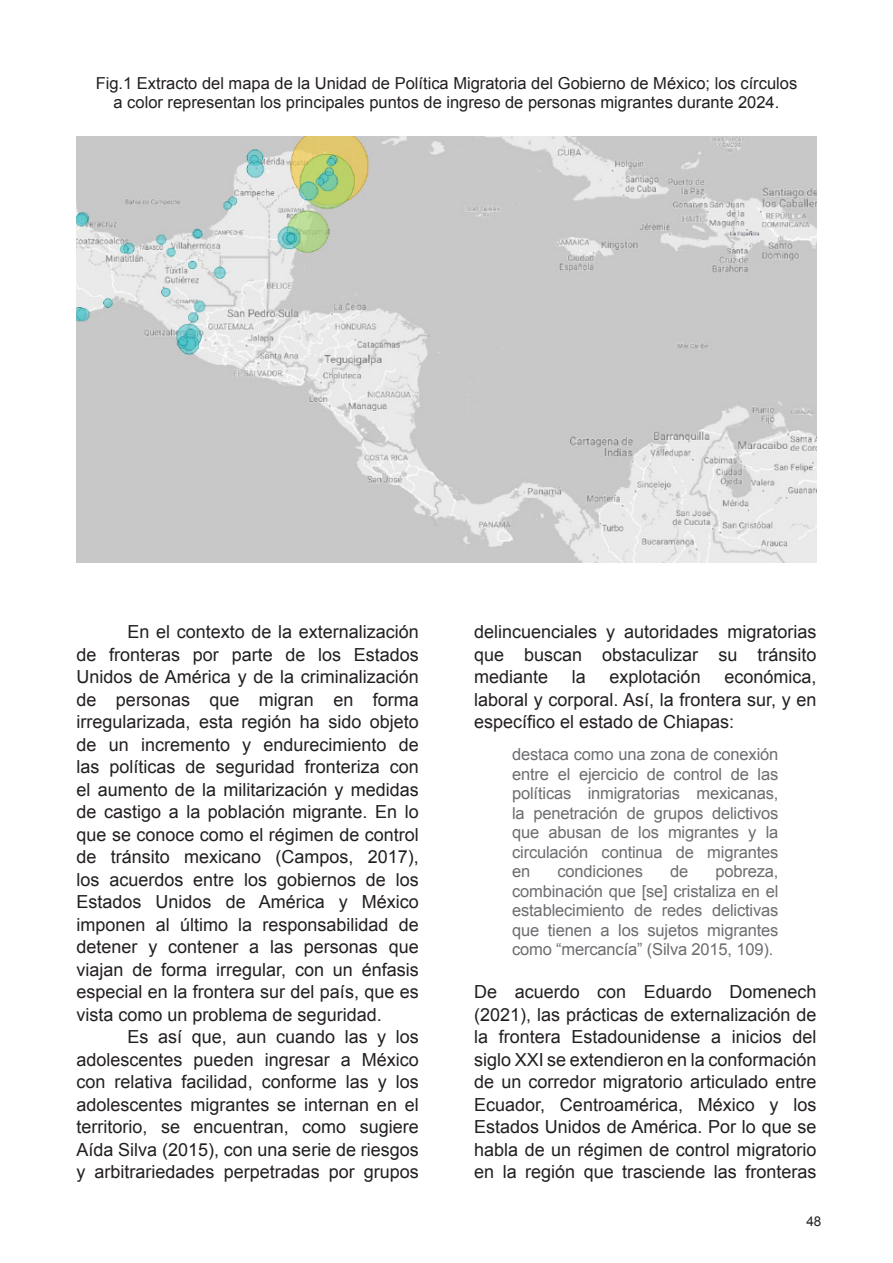
<style>
.page{position:relative;width:893px;height:1263px;background:#fff}
.page>*{position:absolute;margin:0;border:0;box-sizing:border-box;transform-origin:0 0}
.Roboto_Light_Size_9pt_Lea_13pt_Left_Just{font:18px/22.5px "Arial";color:#231f20;text-align:justify}
.Roboto_Light_Size_9pt_Lea_13pt_Left_Just-2{font:16.5px/19.5px "Arial";letter-spacing:-.01em;color:#6c6d70;text-align:justify}
.Roboto_Bold_Size_12pt_Lea_13pt_Centre{font:16.5px/19.5px "Arial";color:#231f20;text-align:center}
.Roboto_Bold_Size_12pt_Lea_13pt_Centre-2{font:13.5px "Arial";color:#231f20}
</style>
<div class="page">
<img style="left:77px;top:136px;width:739px;height:426px">
<p class="Roboto_Bold_Size_12pt_Lea_13pt_Centre" style="left:96px;top:73px;width:703px">Fig.1 Extracto del mapa de la Unidad de Política Migratoria del Gobierno de México; los círculos a color representan los principales puntos de ingreso de personas migrantes durante 2024.</p>
<p class="Roboto_Light_Size_9pt_Lea_13pt_Left_Just" style="left:77px;top:621px;width:344px;text-indent:51px">En el contexto de la externalización de fronteras por parte de los Estados Unidos de América y de la criminalización de personas que migran en forma irregularizada, esta región ha sido objeto de un incremento y endurecimiento de las políticas de seguridad fronteriza con el aumento de la militarización y medidas de castigo a la población migrante. En lo que se conoce como el régimen de control de tránsito mexicano (Campos, 2017), los acuerdos entre los gobiernos de los Estados Unidos de América y México imponen al último la responsabilidad de detener y contener a las personas que viajan de forma irregular, con un énfasis especial en la frontera sur del país, que es vista como un problema de seguridad.</p>
<p class="Roboto_Light_Size_9pt_Lea_13pt_Left_Just" style="left:77px;top:1026px;width:344px;text-indent:51px">Es así que, aun cuando las y los adolescentes pueden ingresar a México con relativa facilidad, conforme las y los adolescentes migrantes se internan en el territorio, se encuentran, como sugiere Aída Silva (2015), con una serie de riesgos y arbitrariedades perpetradas por grupos</p>
<p class="Roboto_Light_Size_9pt_Lea_13pt_Left_Just" style="left:474px;top:621px;width:344px">delincuenciales y autoridades migratorias que buscan obstaculizar su tránsito mediante</p>
<p class="Roboto_Light_Size_9pt_Lea_13pt_Left_Just" style="left:474px;top:666px;width:344px;text-indent:250px">económica, laboral y corporal. Así, la frontera sur, y en específico el estado de Chiapas:</p>
<p class="Roboto_Light_Size_9pt_Lea_13pt_Left_Just" style="left:572px;top:666px;width:16px">la</p>
<p class="Roboto_Light_Size_9pt_Lea_13pt_Left_Just" style="left:610px;top:666px;width:93px">explotación</p>
<p class="Roboto_Light_Size_9pt_Lea_13pt_Left_Just-2" style="left:512px;top:745px;width:268px">destaca como una zona de conexión entre el ejercicio de control de las políticas inmigratorias mexicanas, la penetración de grupos delictivos que abusan de los migrantes y la circulación continua de migrantes en</p>
<p class="Roboto_Light_Size_9pt_Lea_13pt_Left_Just-2" style="left:512px;top:862px;width:268px;text-indent:203px">pobreza, combinación que [se] cristaliza en el establecimiento de redes delictivas que tienen a los sujetos migrantes como “mercancía” (Silva 2015, 109).</p>
<p class="Roboto_Light_Size_9pt_Lea_13pt_Left_Just-2" style="left:557px;top:862px;width:87px">condiciones</p>
<p class="Roboto_Light_Size_9pt_Lea_13pt_Left_Just-2" style="left:670px;top:862px;width:20px">de</p>
<p class="Roboto_Light_Size_9pt_Lea_13pt_Left_Just" style="left:474px;top:981px;width:344px">De acuerdo con Eduardo Domenech (2021), las prácticas de externalización de la frontera Estadounidense a inicios del siglo XXI se extendieron en la conformación de un corredor migratorio articulado entre Ecuador, Centroamérica, México y los Estados Unidos de América. Por lo que se habla de un régimen de control migratorio en la región que trasciende las fronteras</p>
<p class="Roboto_Bold_Size_12pt_Lea_13pt_Centre-2" style="left:806px;top:1212px;width:17px">48</p>
</div>
